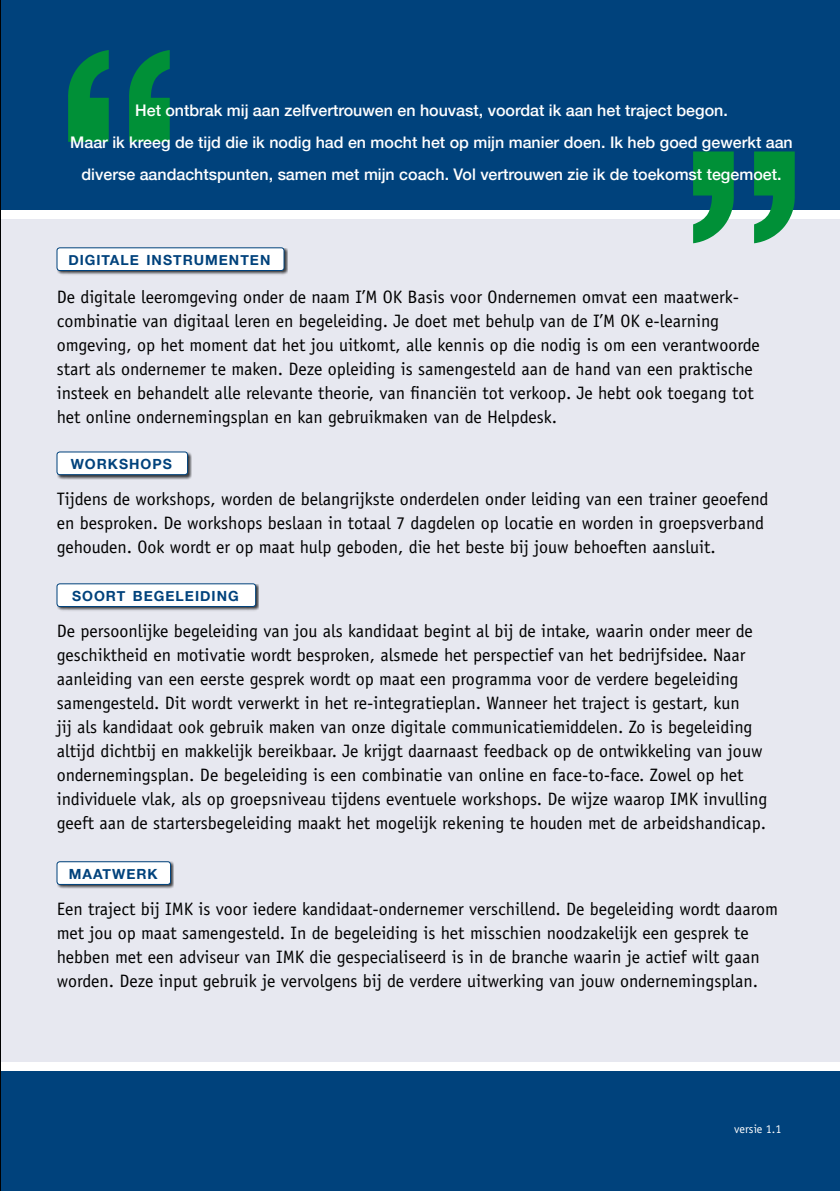
<style>
.page{position:relative;width:840px;height:1191px;background:#fff}
.page>*{position:absolute;margin:0;border:0;box-sizing:border-box;transform-origin:0 0}
.t1{font:18px/24px "Officina Sans";color:#000}
.t2{font:500 16px/32px "Helvetica Neue";color:#fff;text-align:center}
.t3{font:700 14px "Helvetica Neue";letter-spacing:.07em;color:#00427c}
.t4{font:12px "Officina Sans";color:#fff}
</style>
<div class="page">
<div style="left:0;top:220px;width:839px;height:842px;background:#e7e8f0"></div>
<div style="left:0;top:0;width:839px;height:210px;background:#00427c"></div>
<div style="left:0;top:1071px;width:839px;height:120px;background:#00427c"></div>
<svg style="left:68px;top:50px;width:102px;height:92px"></svg>
<svg style="left:692px;top:151px;width:102px;height:92px"></svg>
<div style="left:57px;top:248px;width:231px;height:27px;background:#000;opacity:.75"></div>
<div style="left:57px;top:248px;width:227px;height:22px;background:#fff;border-radius:3px"></div>
<div style="left:57px;top:247px;width:227px;height:24px;border:1px solid #00427c;border-radius:3px"></div>
<div style="left:57px;top:452px;width:134px;height:27px;background:#000;opacity:.75"></div>
<div style="left:57px;top:452px;width:130px;height:22px;background:#fff;border-radius:3px"></div>
<div style="left:57px;top:452px;width:131px;height:23px;border:1px solid #00427c;border-radius:3px"></div>
<div style="left:57px;top:584px;width:202px;height:27px;background:#000;opacity:.75"></div>
<div style="left:57px;top:584px;width:198px;height:22px;background:#fff;border-radius:3px"></div>
<div style="left:57px;top:583px;width:199px;height:24px;border:1px solid #00427c;border-radius:3px"></div>
<div style="left:57px;top:861px;width:117px;height:28px;background:#000;opacity:.75"></div>
<div style="left:57px;top:861px;width:113px;height:23px;background:#fff;border-radius:3px"></div>
<div style="left:57px;top:861px;width:114px;height:23px;border:1px solid #00427c;border-radius:3px"></div>
<hr style="left:0;top:0;width:1px;height:1191px;background:#000">
<p class="t2" style="left:70px;top:94px;width:723px">Het ontbrak mij aan zelfvertrouwen en houvast, voordat ik aan het traject begon.<br>Maar ik kreeg de tijd die ik nodig had en mocht het op mijn manier doen. Ik heb goed gewerkt aan diverse aandachtspunten, samen met mijn coach. Vol vertrouwen zie ik de toekomst tegemoet.</p>
<p class="t3" style="left:68px;top:249px;width:203px">DIGITALE INSTRUMENTEN</p>
<p class="t1" style="left:57px;top:284px;width:704px">De digitale leeromgeving onder de naam I’M OK Basis voor Ondernemen omvat een maatwerk&shy;combinatie van digitaal leren en begeleiding. Je doet met behulp van de I’M OK e-learning omgeving, op het moment dat het jou uitkomt, alle kennis op die nodig is om een verantwoorde start als ondernemer te maken. Deze opleiding is samengesteld aan de hand van een praktische insteek en behandelt alle relevante theorie, van financiën tot verkoop. Je hebt ook toegang tot het online ondernemingsplan en kan gebruikmaken van de Helpdesk.</p>
<p class="t3" style="left:71px;top:453px;width:103px">WORKSHOPS</p>
<p class="t1" style="left:57px;top:487px;width:713px">Tijdens de workshops, worden de belangrijkste onderdelen onder leiding van een trainer geoefend en besproken. De workshops beslaan in totaal 7 dagdelen op locatie en worden in groepsverband gehouden. Ook wordt er op maat hulp geboden, die het beste bij jouw behoeften aansluit.</p>
<p class="t3" style="left:72px;top:584px;width:168px">SOORT BEGELEIDING</p>
<p class="t1" style="left:57px;top:619px;width:711px">De persoonlijke begeleiding van jou als kandidaat begint al bij de intake, waarin onder meer de geschiktheid en motivatie wordt besproken, alsmede het perspectief van het bedrijfsidee. Naar aanleiding van een eerste gesprek wordt op maat een programma voor de verdere begeleiding samengesteld. Dit wordt verwerkt in het re-integratieplan. Wanneer het traject is gestart, kun<br>jij als kandidaat ook gebruik maken van onze digitale communicatiemiddelen. Zo is begeleiding altijd dichtbij en makkelijk bereikbaar. Je krijgt daarnaast feedback op de ontwikkeling van jouw ondernemingsplan. De begeleiding is een combinatie van online en face-to-face. Zowel op het individuele vlak, als op groepsniveau tijdens eventuele workshops. De wijze waarop IMK invulling geeft aan de startersbegeleiding maakt het mogelijk rekening te houden met de arbeidshandicap.</p>
<p class="t3" style="left:69px;top:862px;width:90px">MAATWERK</p>
<p class="t1" style="left:57px;top:897px;width:722px">Een traject bij IMK is voor iedere kandidaat-ondernemer verschillend. De begeleiding wordt daarom met jou op maat samengesteld. In de begeleiding is het misschien noodzakelijk een gesprek te hebben met een adviseur van IMK die gespecialiseerd is in de branche waarin je actief wilt gaan worden. Deze input gebruik je vervolgens bij de verdere uitwerking van jouw ondernemingsplan.</p>
<p class="t4" style="left:733px;top:1121px;width:49px">versie 1.1</p>
</div>
